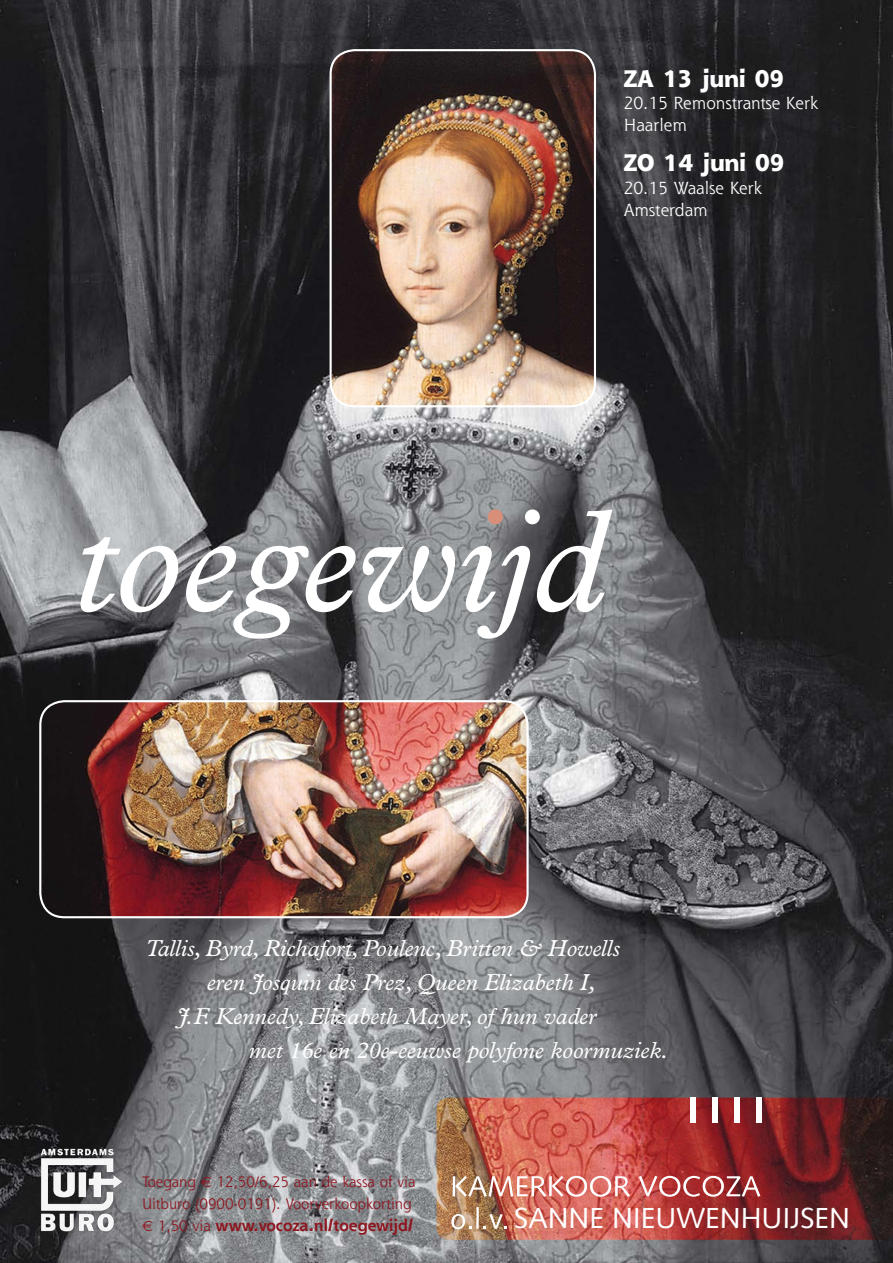
<style>
.page{position:relative;width:893px;height:1263px;background:#fff}
.page>*{position:absolute;margin:0;border:0;box-sizing:border-box;transform-origin:0 0}
.t1{font:italic 146.18px "Plantin";color:#fff}
.t2{font:28.95px "Syntax";color:#fff}
.t3{font:800 23.48px "Shannon";color:#fff}
.t4{font:italic 23.25px "Plantin";color:#fff}
.t5{font:17.1px/22.3px "Shannon";color:#fff}
.t6{font:700 16.05px "Shannon";color:#8e161f}
.t7{font:14.77px/21.8px "Shannon";color:#8e161f}
.s1{font-family:"Euro Sans"}
.s2{font-family:"Euro Sans";font-weight:400;font-size:14.77px}
.s3{font-weight:400;font-size:14.77px}
</style>
<div class="page">
<img style="left:0;top:0;width:893px;height:1263px">
<img style="left:331px;top:50px;width:264px;height:356px">
<div style="left:330px;top:49px;width:266px;height:358px;border:2px solid #fff;border-radius:24px"></div>
<img style="left:40px;top:701px;width:488px;height:216px">
<div style="left:39px;top:700px;width:490px;height:218px;border:2px solid #fff;border-radius:24px"></div>
<img style="left:437px;top:1098px;width:456px;height:142px">
<div style="left:690px;top:1098px;width:6px;height:25px;background:#fff"></div>
<div style="left:712px;top:1098px;width:6px;height:25px;background:#fff"></div>
<div style="left:734px;top:1098px;width:6px;height:25px;background:#fff"></div>
<div style="left:757px;top:1098px;width:5px;height:25px;background:#fff"></div>
<img style="left:453px;top:1176px;width:177px;height:21px">
<svg style="left:639px;top:1176px;width:121px;height:21px"></svg>
<svg style="left:451px;top:1214px;width:21px;height:15px"></svg>
<hr style="left:476px;top:1207px;width:3px;height:22px;background:#fff">
<svg style="left:483px;top:1214px;width:23px;height:15px"></svg>
<div style="left:488px;top:509px;width:15px;height:15px;background:#d78f79;border-radius:50%"></div>
<img style="left:36px;top:1145px;width:92px;height:91px">
<p class="t3" style="left:624px;top:63px;width:162px">ZA 13 juni 09</p>
<p class="t5" style="left:624px;top:91px;width:196px">20.15 Remonstrantse Kerk<br>Haarlem</p>
<p class="t3" style="left:624px;top:148px;width:163px">ZO 14 juni 09</p>
<p class="t5" style="left:624px;top:176px;width:140px">20.15 Waalse Kerk<br>Amsterdam</p>
<h1 class="t1" style="left:73px;top:476px;width:534px">toegewıjd</h1>
<p class="t4" style="left:145px;top:935px;width:476px">Tallis, Byrd, Richafort, Poulenc, Britten &amp; Howells</p>
<p class="t4" style="left:207px;top:969px;width:391px">eren Josquin des Prez, Queen Elizabeth I,</p>
<p class="t4" style="left:177px;top:1002px;width:421px">J.F. Kennedy, Elizabeth Mayer, of hun vader</p>
<p class="t4" style="left:249px;top:1036px;width:421px">met 16e en 20e-eeuwse polyfone koormuziek.</p>
<p class="t7" style="left:142px;top:1171px;width:275px">Toegang <span class="s1">m</span> 12,50/6,25 aan de kassa of via<br>Uitburo (0900-0191). Voorverkoopkorting</p>
<p class="t6" style="left:142px;top:1215px;width:273px"><span class="s2">m</span> <span class="s3">1,50 via</span> www.vocoza.nl/toegewijd/</p>
<p class="t2" style="left:514px;top:1201px;width:338px">SANNE NIEUWENHUIJSEN</p>
</div>
